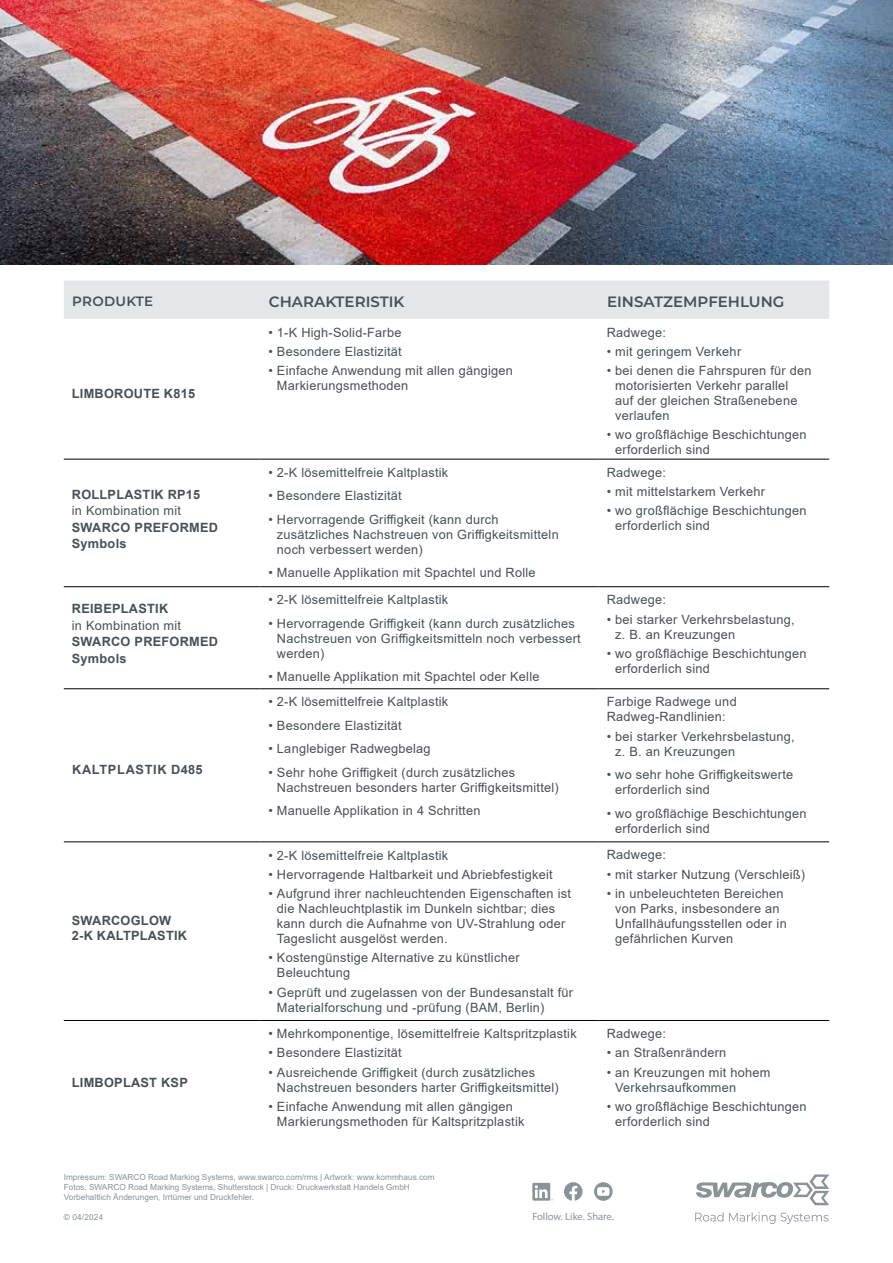
<style>
.page{position:relative;width:893px;height:1263px;background:#fff}
.page>*{position:absolute;margin:0;border:0;box-sizing:border-box;transform-origin:0 0}
.t1{font:600 15px "Montserrat";color:#485156}
.t2{font:600 13.5px "Montserrat";letter-spacing:.02em;color:#485156}
.t3{font:12.75px/15px "Arial";letter-spacing:.02em;color:#485156}
.t4{font:700 12.75px/16.5px "Arial";letter-spacing:.02em;color:#485156}
.t5{font:700 12.75px "Arial";letter-spacing:.055em;color:#485156}
.t6{font:10.5px "Myriad Pro";color:#899398}
.t7{font:8.25px/10.2px "Arial";color:#899398}
</style>
<div class="page">
<svg style="left:695px;top:1212px;width:133px;height:12px"></svg>
<svg style="left:696px;top:1174px;width:133px;height:31px"></svg>
<img style="left:0;top:0;width:893px;height:264px">
<div style="left:64px;top:280px;width:765px;height:39px;background:#e4e7e9"></div>
<hr style="left:64px;top:459px;width:196px;height:1px;background:#000">
<hr style="left:260px;top:459px;width:339px;height:1px;background:#000">
<hr style="left:599px;top:459px;width:230px;height:1px;background:#000">
<hr style="left:64px;top:586px;width:196px;height:1px;background:#000">
<hr style="left:260px;top:586px;width:339px;height:1px;background:#000">
<hr style="left:599px;top:586px;width:230px;height:1px;background:#000">
<hr style="left:64px;top:688px;width:196px;height:1px;background:#000">
<hr style="left:260px;top:688px;width:339px;height:1px;background:#000">
<hr style="left:599px;top:688px;width:230px;height:1px;background:#000">
<hr style="left:64px;top:842px;width:196px;height:1px;background:#000">
<hr style="left:260px;top:842px;width:339px;height:1px;background:#000">
<hr style="left:599px;top:842px;width:230px;height:1px;background:#000">
<hr style="left:64px;top:1020px;width:196px;height:1px;background:#000">
<hr style="left:260px;top:1020px;width:339px;height:1px;background:#000">
<hr style="left:599px;top:1020px;width:230px;height:1px;background:#000">
<svg style="left:532px;top:1183px;width:21px;height:18px"></svg>
<svg style="left:564px;top:1182px;width:19px;height:19px"></svg>
<svg style="left:594px;top:1182px;width:19px;height:19px"></svg>
<p class="t2" style="left:72px;top:292px;width:83px">PRODUKTE</p>
<p class="t1" style="left:269px;top:291px;width:137px">CHARAKTERISTIK</p>
<p class="t1" style="left:607px;top:291px;width:179px">EINSATZEMPFEHLUNG</p>
<p class="t4" style="left:72px;top:385px;width:125px">LIMBOROUTE K815</p>
<p class="t4" style="left:72px;top:486px;width:130px">ROLLPLASTIK RP15</p>
<p class="t3" style="left:72px;top:503px;width:111px">in Kombination mit</p>
<p class="t4" style="left:72px;top:519px;width:148px">SWARCO PREFORMED<br>Symbols</p>
<p class="t4" style="left:72px;top:601px;width:98px">REIBEPLASTIK</p>
<p class="t3" style="left:72px;top:618px;width:111px">in Kombination mit</p>
<p class="t4" style="left:72px;top:634px;width:148px">SWARCO PREFORMED<br>Symbols</p>
<p class="t5" style="left:72px;top:760px;width:132px">KALTPLASTIK D485</p>
<p class="t4" style="left:72px;top:913px;width:117px;line-height:15px">SWARCOGLOW<br>2-K KALTPLASTIK</p>
<p class="t4" style="left:72px;top:1074px;width:117px">LIMBOPLAST KSP</p>
<p class="t3" style="left:268px;top:324px;width:135px">• 1-K High-Solid-Farbe</p>
<p class="t3" style="left:268px;top:344px;width:135px">• Besondere Elastizität</p>
<p class="t3" style="left:277px;top:363px;width:237px;text-indent:-9px">• Einfache Anwendung mit allen gängigen<br>Markierungsmethoden</p>
<p class="t3" style="left:268px;top:465px;width:181px">• 2-K lösemittelfreie Kaltplastik</p>
<p class="t3" style="left:268px;top:488px;width:135px">• Besondere Elastizität</p>
<p class="t3" style="left:277px;top:512px;width:283px;text-indent:-9px">• Hervorragende Griffigkeit (kann durch zusätzliches Nachstreuen von Griffigkeitsmitteln noch verbessert werden)</p>
<p class="t3" style="left:268px;top:565px;width:269px">• Manuelle Applikation mit Spachtel und Rolle</p>
<p class="t3" style="left:268px;top:592px;width:181px">• 2-K lösemittelfreie Kaltplastik</p>
<p class="t3" style="left:277px;top:616px;width:305px;text-indent:-9px">• Hervorragende Griffigkeit (kann durch zusätzliches<br>Nachstreuen von Griffigkeitsmitteln noch verbessert werden)</p>
<p class="t3" style="left:268px;top:669px;width:273px">• Manuelle Applikation mit Spachtel oder Kelle</p>
<p class="t3" style="left:268px;top:694px;width:181px">• 2-K lösemittelfreie Kaltplastik</p>
<p class="t3" style="left:268px;top:718px;width:135px">• Besondere Elastizität</p>
<p class="t3" style="left:268px;top:741px;width:164px">• Langlebiger Radwegbelag</p>
<p class="t3" style="left:277px;top:765px;width:283px;text-indent:-9px">• Sehr hohe Griffigkeit (durch zusätzliches<br>Nachstreuen besonders harter Griffigkeitsmittel)</p>
<p class="t3" style="left:268px;top:803px;width:214px">• Manuelle Applikation in 4 Schritten</p>
<p class="t3" style="left:268px;top:847px;width:181px">• 2-K lösemittelfreie Kaltplastik</p>
<p class="t3" style="left:268px;top:867px;width:286px">• Hervorragende Haltbarkeit und Abriebfestigkeit</p>
<p class="t3" style="left:277px;top:886px;width:296px;text-indent:-9px">• Aufgrund ihrer nachleuchtenden Eigenschaften ist die Nachleuchtplastik im Dunkeln sichtbar; dies kann durch die Aufnahme von UV-Strahlung oder Tageslicht ausgelöst werden.</p>
<p class="t3" style="left:277px;top:950px;width:244px;text-indent:-9px">• Kostengünstige Alternative zu künstlicher<br>Beleuchtung</p>
<p class="t3" style="left:277px;top:984px;width:298px;text-indent:-9px">• Geprüft und zugelassen von der Bundesanstalt für<br>Materialforschung und -prüfung (BAM, Berlin)</p>
<p class="t3" style="left:268px;top:1026px;width:310px">• Mehrkomponentige, lösemittelfreie Kaltspritzplastik</p>
<p class="t3" style="left:268px;top:1045px;width:135px">• Besondere Elastizität</p>
<p class="t3" style="left:277px;top:1064px;width:283px;text-indent:-9px">• Ausreichende Griffigkeit (durch zusätzliches<br>Nachstreuen besonders harter Griffigkeitsmittel)</p>
<p class="t3" style="left:277px;top:1099px;width:249px;text-indent:-9px">• Einfache Anwendung mit allen gängigen<br>Markierungsmethoden für Kaltspritzplastik</p>
<p class="t3" style="left:607px;top:324px;width:61px">Radwege:</p>
<p class="t3" style="left:607px;top:344px;width:136px">• mit geringem Verkehr</p>
<p class="t3" style="left:615px;top:363px;width:198px;text-indent:-9px">• bei denen die Fahrspuren für den motorisierten Verkehr parallel<br>auf der gleichen Straßenebene verlaufen</p>
<p class="t3" style="left:615px;top:427px;width:193px;text-indent:-9px">• wo großflächige Beschichtungen erforderlich sind</p>
<p class="t3" style="left:607px;top:465px;width:61px">Radwege:</p>
<p class="t3" style="left:607px;top:484px;width:160px">• mit mittelstarkem Verkehr</p>
<p class="t3" style="left:615px;top:503px;width:193px;text-indent:-9px">• wo großflächige Beschichtungen erforderlich sind</p>
<p class="t3" style="left:607px;top:592px;width:61px">Radwege:</p>
<p class="t3" style="left:615px;top:612px;width:181px;text-indent:-9px">• bei starker Verkehrsbelastung, z. B. an Kreuzungen</p>
<p class="t3" style="left:615px;top:646px;width:193px;text-indent:-9px">• wo großflächige Beschichtungen erforderlich sind</p>
<p class="t3" style="left:607px;top:694px;width:132px">Farbige Radwege und<br>Radweg-Randlinien:</p>
<p class="t3" style="left:615px;top:729px;width:181px;text-indent:-9px">• bei starker Verkehrsbelastung, z. B. an Kreuzungen</p>
<p class="t3" style="left:615px;top:767px;width:180px;text-indent:-9px">• wo sehr hohe Griffigkeitswerte erforderlich sind</p>
<p class="t3" style="left:615px;top:806px;width:193px;text-indent:-9px">• wo großflächige Beschichtungen erforderlich sind</p>
<p class="t3" style="left:607px;top:847px;width:61px">Radwege:</p>
<p class="t3" style="left:607px;top:867px;width:200px">• mit starker Nutzung (Verschleiß)</p>
<p class="t3" style="left:615px;top:886px;width:173px;text-indent:-9px">• in unbeleuchteten Bereichen von Parks, insbesondere an<br>Unfallhäufungsstellen oder in gefährlichen Kurven</p>
<p class="t3" style="left:607px;top:1026px;width:61px">Radwege:</p>
<p class="t3" style="left:607px;top:1045px;width:121px">• an Straßenrändern</p>
<p class="t3" style="left:615px;top:1064px;width:157px;text-indent:-9px">• an Kreuzungen mit hohem<br>Verkehrsaufkommen</p>
<p class="t3" style="left:615px;top:1099px;width:193px;text-indent:-9px">• wo großflächige Beschichtungen erforderlich sind</p>
<p class="t7" style="left:64px;top:1171px;width:372px">Impressum: SWARCO Road Marking Systems, www.swarco.com/rms | Artwork: www.kommhaus.com<br>Fotos: SWARCO Road Marking Systems, Shutterstock | Druck: Druckwerkstatt Handels GmbH<br>Vorbehaltlich Änderungen, Irrtümer und Druckfehler.</p>
<p class="t7" style="left:64px;top:1212px;width:41px">© 04/2024</p>
<p class="t6" style="left:532px;top:1210px;width:83px">Follow. Like. Share.</p>
</div>
